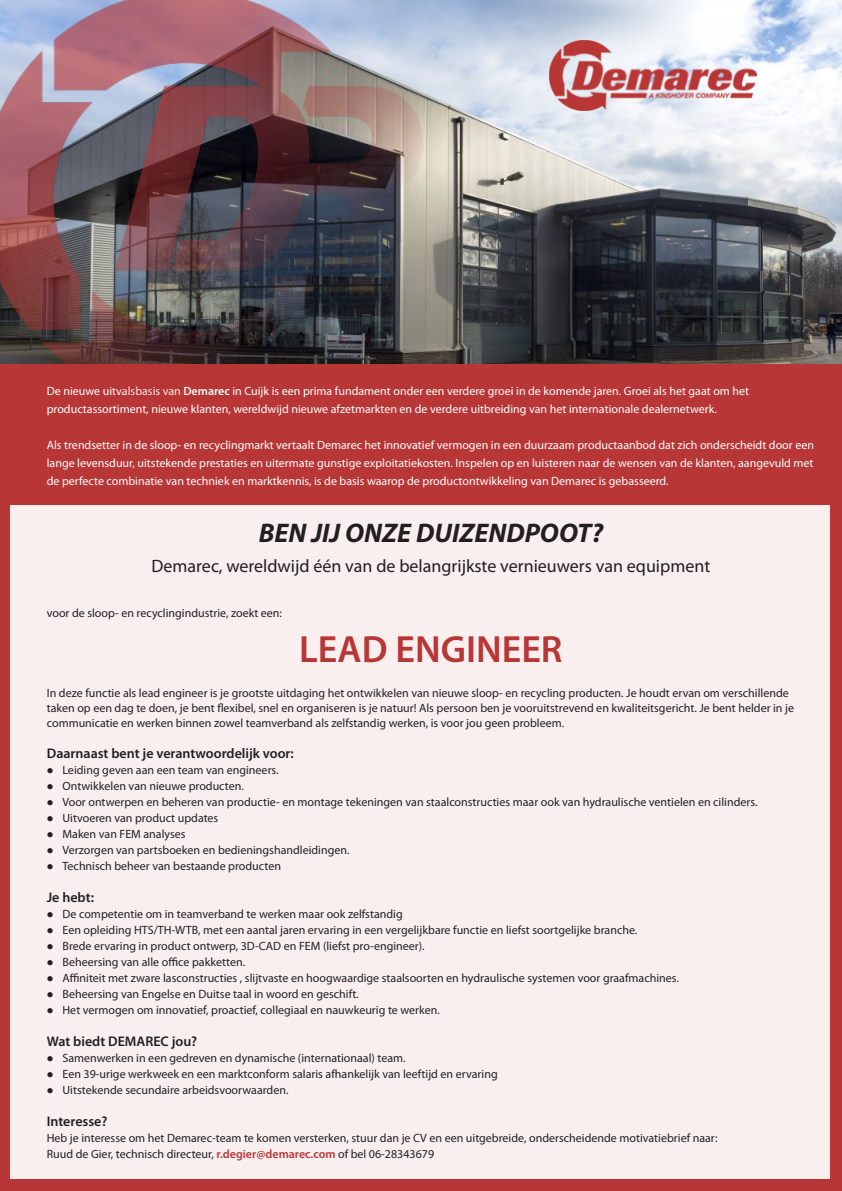
<style>
.page{position:relative;width:842px;height:1191px;background:#fff}
.page>*{position:absolute;margin:0;border:0;box-sizing:border-box;transform-origin:0 0}
.t1{font:600 38px "Myriad Pro";color:#b83636}
.t2{font:italic 700 27px "Myriad Pro";color:#231f20}
.t3{font:18px "Myriad Pro";color:#231f20}
.t4{font:600 14px "Myriad Pro";color:#231f20}
.t5{font:12px/15px "Myriad Pro";color:#231f20}
.t6{font:12px/18px "Myriad Pro";color:#fff;text-align:justify}
.s1{font-weight:600}
.s2{font-weight:600;color:#b83636}
</style>
<div class="page">
<div style="left:0;top:485px;width:842px;height:706px;background:#f9efef"></div>
<img style="left:422px;top:0;width:420px;height:364px">
<img style="left:549px;top:40px;width:207px;height:70px">
<div style="left:0;top:364px;width:842px;height:141px;background:#b83636"></div>
<div style="left:0;top:503px;width:10px;height:688px;background:#b83636"></div>
<div style="left:0;top:1179px;width:842px;height:12px;background:#b83636"></div>
<div style="left:831px;top:502px;width:11px;height:689px;background:#b83636"></div>
<img style="left:0;top:0;width:422px;height:364px">
<p class="t6" style="left:47px;top:382px;width:704px">De nieuwe uitvalsbasis van <span class="s1">Demarec</span> in Cuijk is een prima fundament onder een verdere groei in de komende jaren. Groei als het gaat om het</p>
<p class="t6" style="left:47px;top:400px;width:672px">productassortiment, nieuwe klanten, wereldwijd nieuwe afzetmarkten en de verdere uitbreiding van het internationale dealernetwerk.</p>
<p class="t6" style="left:47px;top:436px;width:769px">Als trendsetter in de sloop- en recyclingmarkt vertaalt Demarec het innovatief vermogen in een duurzaam productaanbod dat zich onderscheidt door een lange levensduur, uitstekende prestaties en uitermate gunstige exploitatiekosten. Inspelen op en luisteren naar de wensen van de klanten, aangevuld met de perfecte combinatie van techniek en marktkennis, is de basis waarop de productontwikkeling van Demarec is gebasseerd.</p>
<p class="t2" style="left:259px;top:515px;width:346px">BEN JIJ ONZE DUIZENDPOOT?</p>
<p class="t3" style="left:151px;top:555px;width:560px">Demarec, wereldwijd één van de belangrijkste vernieuwers van equipment</p>
<p class="t5" style="left:47px;top:605px;width:237px">voor de sloop- en recyclingindustrie, zoekt een:</p>
<p class="t1" style="left:299px;top:625px;width:265px">LEAD ENGINEER</p>
<p class="t5" style="left:47px;top:685px;width:749px">In deze functie als lead engineer is je grootste uitdaging het ontwikkelen van nieuwe sloop- en recycling producten. Je houdt ervan om verschillende taken op een dag te doen, je bent flexibel, snel en organiseren is je natuur! Als persoon ben je vooruitstrevend en kwaliteitsgericht. Je bent helder in je communicatie en werken binnen zowel teamverband als zelfstandig werken, is voor jou geen probleem.</p>
<p class="t4" style="left:47px;top:744px;width:249px">Daarnaast bent je verantwoordelijk voor:</p>
<p class="t5" style="left:47px;top:762px;width:233px">● Leiding geven aan een team van engineers.</p>
<p class="t5" style="left:47px;top:778px;width:199px">● Ontwikkelen van nieuwe producten.</p>
<p class="t5" style="left:47px;top:794px;width:712px">● Voor ontwerpen en beheren van productie- en montage tekeningen van staalconstructies maar ook van hydraulische ventielen en cilinders.</p>
<p class="t5" style="left:47px;top:810px;width:173px">● Uitvoeren van product updates</p>
<p class="t5" style="left:47px;top:826px;width:140px">● Maken van FEM analyses</p>
<p class="t5" style="left:47px;top:842px;width:304px">● Verzorgen van partsboeken en bedieningshandleidingen.</p>
<p class="t5" style="left:47px;top:858px;width:236px">● Technisch beheer van bestaande producten</p>
<p class="t4" style="left:47px;top:888px;width:49px">Je hebt:</p>
<p class="t5" style="left:47px;top:906px;width:357px">● De competentie om in teamverband te werken maar ook zelfstandig</p>
<p class="t5" style="left:47px;top:922px;width:592px">● Een opleiding HTS/TH-WTB, met een aantal jaren ervaring in een vergelijkbare functie en liefst soortgelijke branche.</p>
<p class="t5" style="left:47px;top:938px;width:379px">● Brede ervaring in product ontwerp, 3D-CAD en FEM (liefst pro-engineer).</p>
<p class="t5" style="left:47px;top:954px;width:200px">● Beheersing van alle office pakketten.</p>
<p class="t5" style="left:47px;top:970px;width:634px">● Affiniteit met zware lasconstructies , slijtvaste en hoogwaardige staalsoorten en hydraulische systemen voor graafmachines.</p>
<p class="t5" style="left:47px;top:986px;width:313px">● Beheersing van Engelse en Duitse taal in woord en geschift.</p>
<p class="t5" style="left:47px;top:1002px;width:395px">● Het vermogen om innovatief, proactief, collegiaal en nauwkeurig te werken.</p>
<p class="t4" style="left:47px;top:1032px;width:152px">Wat biedt DEMAREC jou?</p>
<p class="t5" style="left:47px;top:1050px;width:360px">● Samenwerken in een gedreven en dynamische (internationaal) team.</p>
<p class="t5" style="left:47px;top:1066px;width:452px">● Een 39-urige werkweek en een marktconform salaris afhankelijk van leeftijd en ervaring</p>
<p class="t5" style="left:47px;top:1082px;width:243px">● Uitstekende secundaire arbeidsvoorwaarden.</p>
<p class="t4" style="left:47px;top:1112px;width:62px">Interesse?</p>
<p class="t5" style="left:47px;top:1130px;width:672px">Heb je interesse om het Demarec-team te komen versterken, stuur dan je CV en een uitgebreide, onderscheidende motivatiebrief naar:</p>
<p class="t5" style="left:47px;top:1146px;width:389px">Ruud de Gier, technisch directeur, <span class="s2">r.degier@demarec.com</span> of bel 06-28343679</p>
</div>
